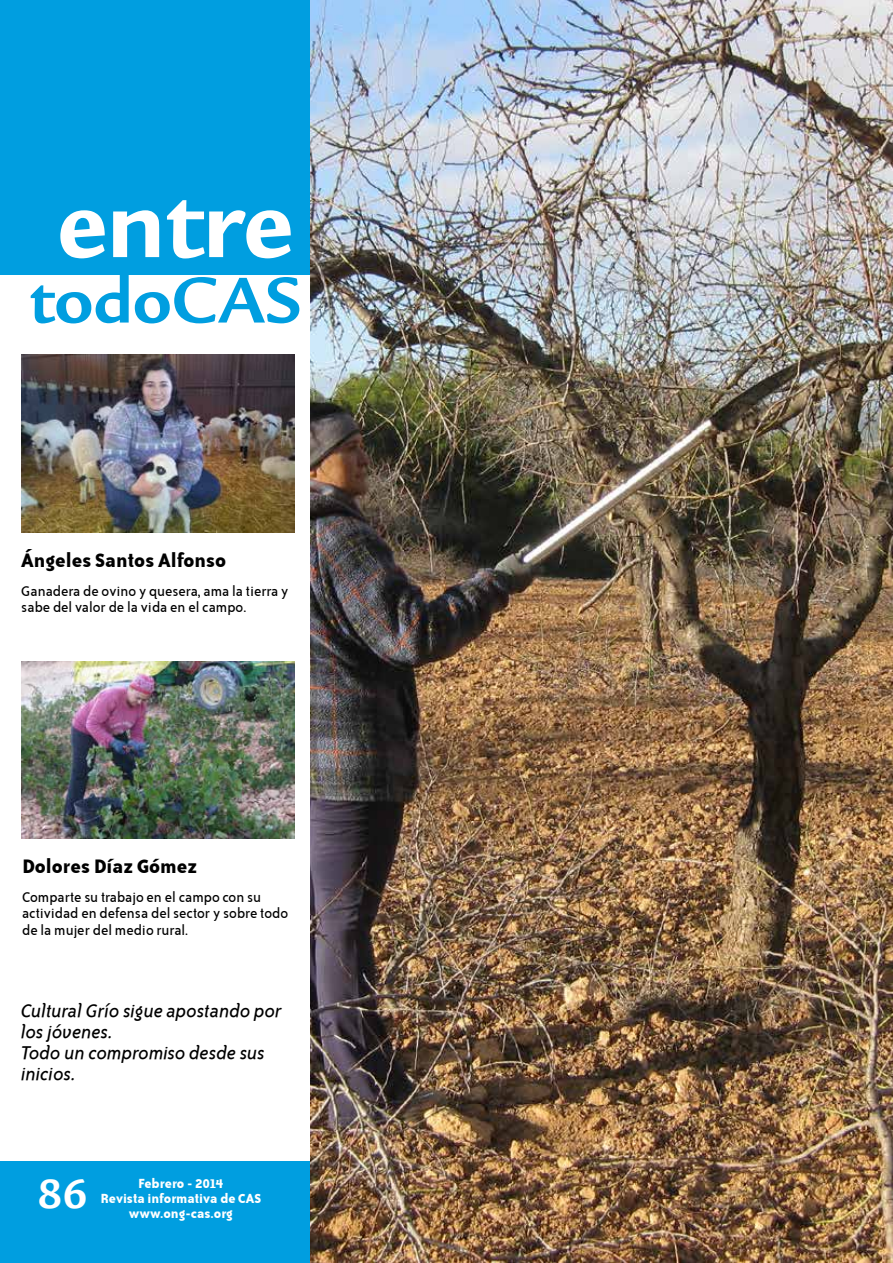
<style>
.page{position:relative;width:893px;height:1263px;background:#fff}
.page>*{position:absolute;margin:0;border:0;box-sizing:border-box;transform-origin:0 0}
.t1{font:700 108px "Legacy Sans LT";color:#fff}
.t2{font:700 70.5px "Legacy Sans LT";color:#009ee0}
.t3{font:700 45px "Legacy Sans LT";color:#fff}
.t4{font:22.2px "Bailey Sans ITCTT Bold";color:#000}
.t5{font:italic 21px/21px "Bailey Sans ITCTT Book";color:#000}
.t6{font:16.2px/16.2px "Bailey Sans ITCTT Book";color:#000}
.t7{font:15px/15px "Bailey Sans ITCTT Bold";color:#fff;text-align:center}
</style>
<div class="page">
<div style="left:0;top:0;width:310px;height:274px;background:#009ee0"></div>
<img style="left:21px;top:355px;width:273px;height:177px">
<img style="left:21px;top:661px;width:273px;height:177px">
<div style="left:0;top:1161px;width:310px;height:102px;background:#009ee0"></div>
<img style="left:310px;top:0;width:583px;height:1263px">
<h1 class="t1" style="left:57px;top:161px;width:237px">entre</h1>
<h2 class="t2" style="left:29px;top:260px;width:274px">todoCAS</h2>
<h3 class="t4" style="left:21px;top:548px;width:206px">Ángeles Santos Alfonso</h3>
<p class="t6" style="left:21px;top:583px;width:269px">Ganadera de ovino y quesera, ama la tierra y sabe del valor de la vida en el campo.</p>
<h3 class="t4" style="left:22px;top:855px;width:177px">Dolores Díaz Gómez</h3>
<p class="t6" style="left:22px;top:889px;width:267px">Comparte su trabajo en el campo con su actividad en defensa del sector y sobre todo de la mujer del medio rural.</p>
<p class="t5" style="left:21px;top:1000px;width:262px">Cultural Grío sigue apostando por los jóvenes.<br>Todo un compromiso desde sus inicios.</p>
<h3 class="t3" style="left:38px;top:1168px;width:52px">86</h3>
<p class="t7" style="left:100px;top:1176px;width:162px">Febrero - 2014<br>Revista informativa de CAS www.ong-cas.org</p>
</div>
